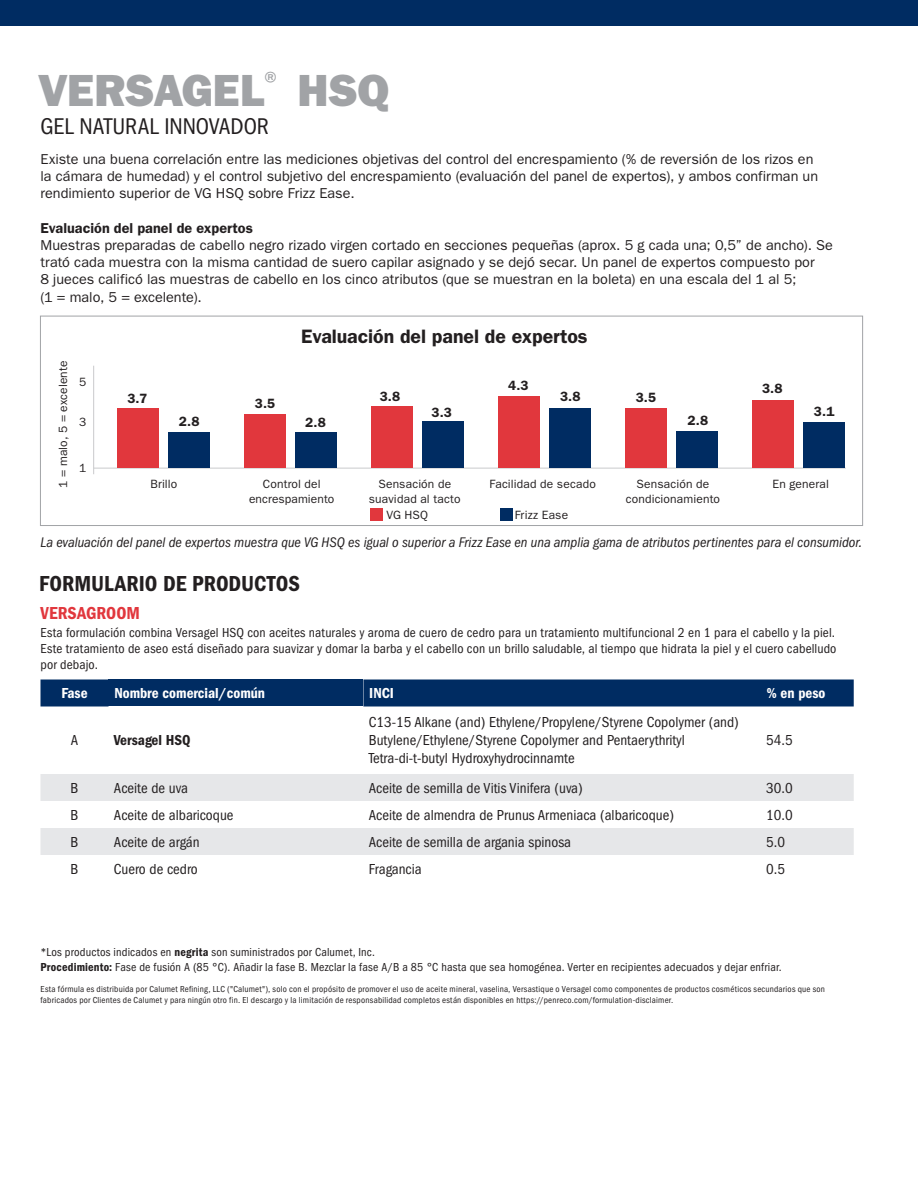
<style>
.page{position:relative;width:918px;height:1188px;background:#fff}
.page>*{position:absolute;margin:0;border:0;box-sizing:border-box;transform-origin:0 0}
.t1{font:45.3px "ITC Franklin Gothic Std Hvy";letter-spacing:-.01em;color:#a1a3a6}
.t2{font:condensed 23.55px "ITC Franklin Gothic Std";color:#231f20}
.t3{font:22.5px "ITC Franklin Gothic Std Dm Cd";color:#231f20}
.t4{font:600 19.5px "ITC Franklin Gothic Std";letter-spacing:-.005em;color:#231f20}
.t5{font:18px "ITC Franklin Gothic Std Dm Cd";color:#e1373d}
.t6{font:condensed 15px/18px "ITC Franklin Gothic Std";color:#231f20}
.t7{font:15px "ITC Franklin Gothic Std Dm Cd";color:#fff}
.t8{font:15px "ITC Franklin Gothic Std Dm Cd";color:#231f20}
.t9{font:14.4px/17.2px "ITC Franklin Gothic Std";color:#231f20}
.t10{font:italic condensed 14.4px "ITC Franklin Gothic Std";color:#231f20}
.t11{font:600 14.4px "ITC Franklin Gothic Std";color:#231f20}
.t12{font:condensed 13.5px/16.2px "ITC Franklin Gothic Std";letter-spacing:.01em;color:#231f20;text-align:justify}
.t13{font:600 13.5px "ITC Franklin Gothic Std";color:#231f20}
.t14{font:condensed 12px/14.4px "ITC Franklin Gothic Std";letter-spacing:.015em;color:#231f20}
.t15{font:12px/14.4px "ITC Franklin Gothic Std";letter-spacing:.01em;color:#231f20;text-align:center}
.t16{font:condensed 9px/10.8px "ITC Franklin Gothic Std";letter-spacing:.025em;color:#231f20}
.s1{font-family:"ITC Franklin Gothic Std Dm Cd";font-stretch:normal}
</style>
<div class="page">
<div style="left:40px;top:316px;width:823px;height:210px;border:1px solid #a1a3a6"></div>
<div style="left:0;top:0;width:918px;height:25px;background:#002c62"></div>
<div style="left:40px;top:680px;width:814px;height:26px;background:#002c62"></div>
<div style="left:109px;top:680px;width:254px;height:26px;background:#002c62"></div>
<svg style="left:40px;top:774px;width:814px;height:81px;fill:#e6e7e9"></svg>
<hr style="left:94px;top:468px;width:752px;height:1px;background:#c9cacc">
<hr style="left:93px;top:366px;width:1px;height:108px;background:#c9cacc">
<div style="left:118px;top:408px;width:41px;height:60px;background:#e1373d"></div>
<div style="left:169px;top:432px;width:41px;height:36px;background:#002c62"></div>
<div style="left:245px;top:415px;width:41px;height:53px;background:#e1373d"></div>
<div style="left:296px;top:433px;width:41px;height:35px;background:#002c62"></div>
<div style="left:371px;top:406px;width:42px;height:62px;background:#e1373d"></div>
<div style="left:423px;top:422px;width:41px;height:46px;background:#002c62"></div>
<div style="left:498px;top:396px;width:41px;height:72px;background:#e1373d"></div>
<div style="left:549px;top:408px;width:42px;height:60px;background:#002c62"></div>
<div style="left:625px;top:408px;width:41px;height:60px;background:#e1373d"></div>
<div style="left:676px;top:432px;width:41px;height:36px;background:#002c62"></div>
<div style="left:752px;top:400px;width:41px;height:68px;background:#e1373d"></div>
<div style="left:803px;top:422px;width:41px;height:46px;background:#002c62"></div>
<div style="left:370px;top:509px;width:12px;height:12px;background:#e1373d"></div>
<div style="left:501px;top:509px;width:12px;height:12px;background:#002c62"></div>
<h1 class="t1" style="left:38px;top:63px;width:353px">VERSAGEL<sup>®</sup> HSQ</h1>
<h2 class="t2" style="left:40px;top:113px;width:230px">GEL NATURAL INNOVADOR</h2>
<p class="t9" style="left:40px;top:150px;width:779px">Existe una buena correlación entre las mediciones objetivas del control del encrespamiento (% de reversión de los rizos en la cámara de humedad) y el control subjetivo del encrespamiento (evaluación del panel de expertos), y ambos confirman un rendimiento superior de VG HSQ sobre Frizz Ease.</p>
<p class="t11" style="left:40px;top:219px;width:214px">Evaluación del panel de expertos</p>
<p class="t9" style="left:40px;top:237px;width:794px">Muestras preparadas de cabello negro rizado virgen cortado en secciones pequeñas (aprox. 5 g cada una; 0,5” de ancho). Se trató cada muestra con la misma cantidad de suero capilar asignado y se dejó secar. Un panel de expertos compuesto por<br>8 jueces calificó las muestras de cabello en los cinco atributos (que se muestran en la boleta) en una escala del 1 al 5;<br>(1 = malo, 5 = excelente).</p>
<p class="t15" style="left:56px;top:488px;width:129px;rotate:-90deg">1 = malo, 5 = excelente</p>
<p class="t15" style="left:79px;top:375px;width:9px">5</p>
<p class="t15" style="left:79px;top:415px;width:9px">3</p>
<p class="t15" style="left:79px;top:461px;width:9px">1</p>
<p class="t13" style="left:127px;top:390px;width:21px">3.7</p>
<p class="t13" style="left:179px;top:414px;width:22px">2.8</p>
<p class="t15" style="left:150px;top:477px;width:29px">Brillo</p>
<p class="t13" style="left:255px;top:396px;width:22px">3.5</p>
<h3 class="t4" style="left:301px;top:325px;width:288px">Evaluación del panel de expertos</h3>
<p class="t13" style="left:305px;top:415px;width:22px">2.8</p>
<p class="t13" style="left:380px;top:388px;width:22px">3.8</p>
<p class="t13" style="left:432px;top:404px;width:22px">3.3</p>
<p class="t13" style="left:508px;top:377px;width:22px">4.3</p>
<p class="t13" style="left:560px;top:389px;width:22px">3.8</p>
<p class="t13" style="left:636px;top:389px;width:22px">3.5</p>
<p class="t13" style="left:687px;top:412px;width:22px">2.8</p>
<p class="t13" style="left:762px;top:380px;width:22px">3.8</p>
<p class="t13" style="left:814px;top:404px;width:22px">3.1</p>
<p class="t15" style="left:249px;top:477px;width:87px">Control del encrespamiento</p>
<p class="t15" style="left:369px;top:477px;width:93px">Sensación de suavidad al tacto</p>
<p class="t15" style="left:489px;top:477px;width:108px">Facilidad de secado</p>
<p class="t15" style="left:626px;top:477px;width:96px">Sensación de condicionamiento</p>
<p class="t15" style="left:773px;top:477px;width:58px">En general</p>
<p class="t15" style="left:386px;top:508px;width:43px">VG HSQ</p>
<p class="t15" style="left:515px;top:508px;width:55px">Frizz Ease</p>
<p class="t10" style="left:40px;top:534px;width:823px">La evaluación del panel de expertos muestra que VG HSQ es igual o superior a Frizz Ease en una amplia gama de atributos pertinentes para el consumidor.</p>
<h3 class="t3" style="left:39px;top:571px;width:262px">FORMULARIO DE PRODUCTOS</h3>
<p class="t5" style="left:40px;top:603px;width:101px">VERSAGROOM</p>
<p class="t12" style="left:40px;top:624px;width:797px">Esta formulación combina Versagel HSQ con aceites naturales y aroma de cuero de cedro para un tratamiento multifuncional 2 en 1 para el cabello y la piel.<br>Este tratamiento de aseo está diseñado para suavizar y domar la barba y el cabello con un brillo saludable, al tiempo que hidrata la piel y el cuero cabelludo por debajo.</p>
<p class="t7" style="left:61px;top:685px;width:28px">Fase</p>
<p class="t7" style="left:114px;top:685px;width:152px">Nombre comercial/común</p>
<p class="t7" style="left:369px;top:685px;width:26px">INCI</p>
<p class="t7" style="left:767px;top:685px;width:60px">% en peso</p>
<p class="t6" style="left:71px;top:732px;width:9px">A</p>
<p class="t8" style="left:114px;top:732px;width:78px">Versagel HSQ</p>
<p class="t6" style="left:369px;top:714px;width:372px">C13-15 Alkane (and) Ethylene/Propylene/Styrene Copolymer (and)<br>Butylene/Ethylene/Styrene Copolymer and Pentaerythrityl<br>Tetra-di-t-butyl Hydroxyhydrocinnamte</p>
<p class="t6" style="left:766px;top:732px;width:28px">54.5</p>
<p class="t6" style="left:71px;top:779px;width:9px">B</p>
<p class="t6" style="left:114px;top:779px;width:75px">Aceite de uva</p>
<p class="t6" style="left:369px;top:779px;width:215px">Aceite de semilla de Vitis Vinifera (uva)</p>
<p class="t6" style="left:766px;top:779px;width:28px">30.0</p>
<p class="t6" style="left:71px;top:806px;width:9px">B</p>
<p class="t6" style="left:114px;top:806px;width:121px">Aceite de albaricoque</p>
<p class="t6" style="left:369px;top:806px;width:307px">Aceite de almendra de Prunus Armeniaca (albaricoque)</p>
<p class="t6" style="left:766px;top:806px;width:28px">10.0</p>
<p class="t6" style="left:71px;top:833px;width:9px">B</p>
<p class="t6" style="left:114px;top:833px;width:87px">Aceite de argán</p>
<p class="t6" style="left:369px;top:833px;width:204px">Aceite de semilla de argania spinosa</p>
<p class="t6" style="left:766px;top:833px;width:20px">5.0</p>
<p class="t6" style="left:71px;top:860px;width:9px">B</p>
<p class="t6" style="left:114px;top:860px;width:85px">Cuero de cedro</p>
<p class="t6" style="left:369px;top:860px;width:54px">Fragancia</p>
<p class="t6" style="left:766px;top:860px;width:20px">0.5</p>
<p class="t14" style="left:40px;top:945px;width:743px">*Los productos indicados en <span class="s1">negrita</span> son suministrados por Calumet, Inc.<br><span class="s1">Procedimiento:</span> Fase de fusión A (85 °C). Añadir la fase B. Mezclar la fase A/B a 85 °C hasta que sea homogénea. Verter en recipientes adecuados y dejar enfriar.</p>
<p class="t16" style="left:40px;top:984px;width:786px">Esta fórmula es distribuida por Calumet Refining, LLC ("Calumet"), solo con el propósito de promover el uso de aceite mineral, vaselina, Versastique o Versagel como componentes de productos cosméticos secundarios que son fabricados por Clientes de Calumet y para ningún otro fin. El descargo y la limitación de responsabilidad completos están disponibles en https://penreco.com/formulation-disclaimer.</p>
</div>
